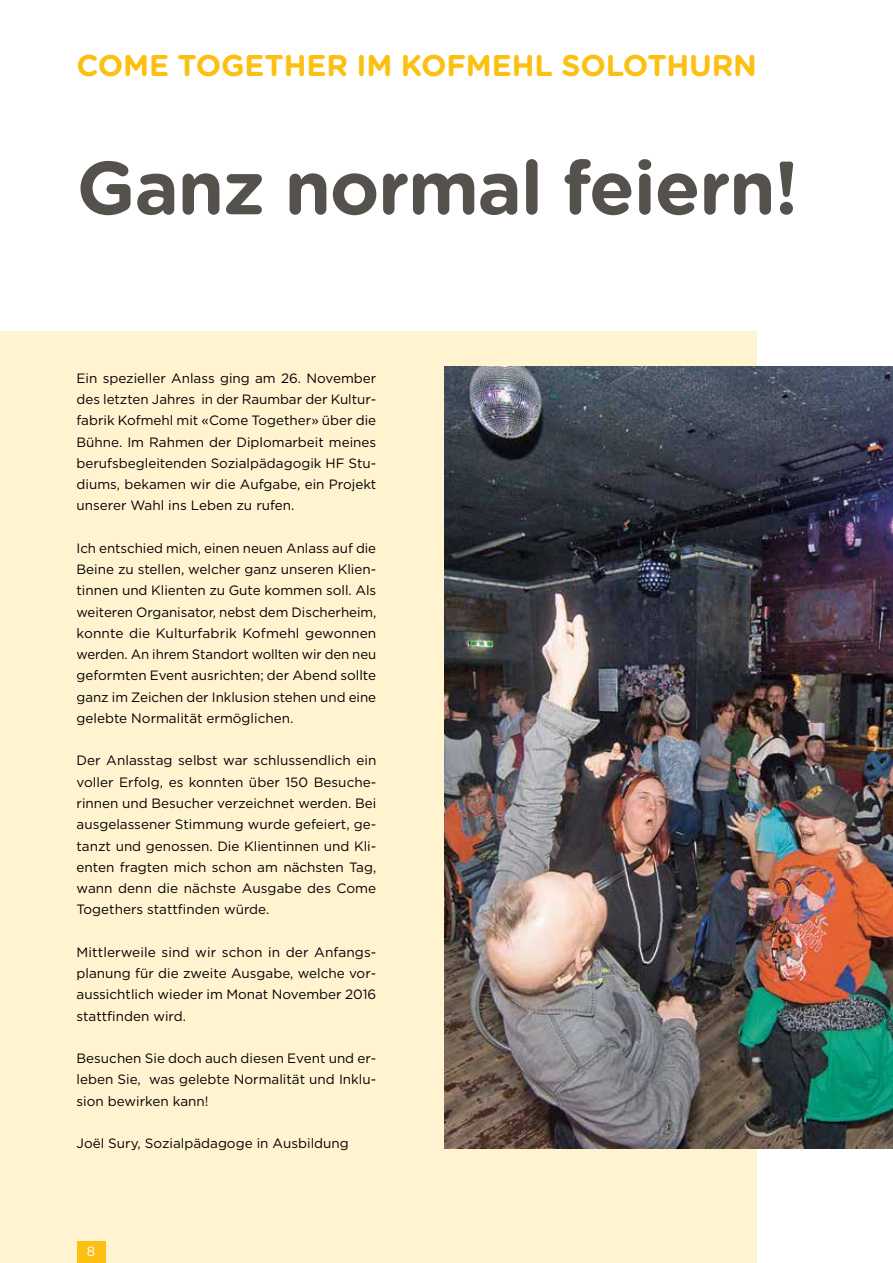
<style>
.page{position:relative;width:893px;height:1263px;background:#fff}
.page>*{position:absolute;margin:0;border:0;box-sizing:border-box;transform-origin:0 0}
.t1{font:700 75px "Gotham Rounded";letter-spacing:-.02em;color:#55524e}
.t2{font:700 30px "Gotham Rounded";letter-spacing:-.005em;color:#fcc012}
.t3{font:13.5px/21.3px "Gotham";color:#000;text-align:justify}
.t4{font:13.5px "Gotham Rounded";color:#fff}
</style>
<div class="page">
<div style="left:0;top:332px;width:757px;height:931px;background:#fff3d0"></div>
<div style="left:77px;top:1242px;width:28px;height:21px;background:#fcc012"></div>
<img style="left:444px;top:367px;width:449px;height:781px">
<h2 class="t2" style="left:77px;top:44px;width:682px">COME TOGETHER IM KOFMEHL SOLOTHURN</h2>
<h1 class="t1" style="left:77px;top:133px;width:723px">Ganz normal feiern!</h1>
<p class="t3" style="left:77px;top:367px;width:301px">Ein spezieller Anlass ging am 26. November des letzten Jahres in der Raumbar der Kultur&shy;fabrik Kofmehl mit «Come Together» über die Bühne. Im Rahmen der Diplomarbeit meines berufsbegleitenden Sozialpädagogik HF Stu&shy;diums, bekamen wir die Aufgabe, ein Projekt unserer Wahl ins Leben zu rufen.</p>
<p class="t3" style="left:77px;top:537px;width:301px">Ich entschied mich, einen neuen Anlass auf die Beine zu stellen, welcher ganz unseren Klien&shy;tinnen und Klienten zu Gute kommen soll. Als weiteren Organisator, nebst dem Discherheim, konnte die Kulturfabrik Kofmehl gewonnen werden. An ihrem Standort wollten wir den neu geformten Event ausrichten; der Abend sollte ganz im Zeichen der Inklusion stehen und eine gelebte Normalität ermöglichen.</p>
<p class="t3" style="left:77px;top:750px;width:301px">Der Anlasstag selbst war schlussendlich ein voller Erfolg, es konnten über 150 Besuche&shy;rinnen und Besucher verzeichnet werden. Bei ausgelassener Stimmung wurde gefeiert, ge&shy;tanzt und genossen. Die Klientinnen und Kli&shy;enten fragten mich schon am nächsten Tag, wann denn die nächste Ausgabe des Come Togethers stattfinden würde.</p>
<p class="t3" style="left:77px;top:941px;width:301px">Mittlerweile sind wir schon in der Anfangs&shy;planung für die zweite Ausgabe, welche vor&shy;aussichtlich wieder im Monat November 2016 stattfinden wird.</p>
<p class="t3" style="left:77px;top:1047px;width:301px">Besuchen Sie doch auch diesen Event und er&shy;leben Sie, was gelebte Normalität und Inklu&shy;sion bewirken kann!</p>
<p class="t3" style="left:77px;top:1132px;width:274px">Joël Sury, Sozialpädagoge in Ausbildung</p>
<p class="t4" style="left:87px;top:1242px;width:10px">8</p>
</div>
